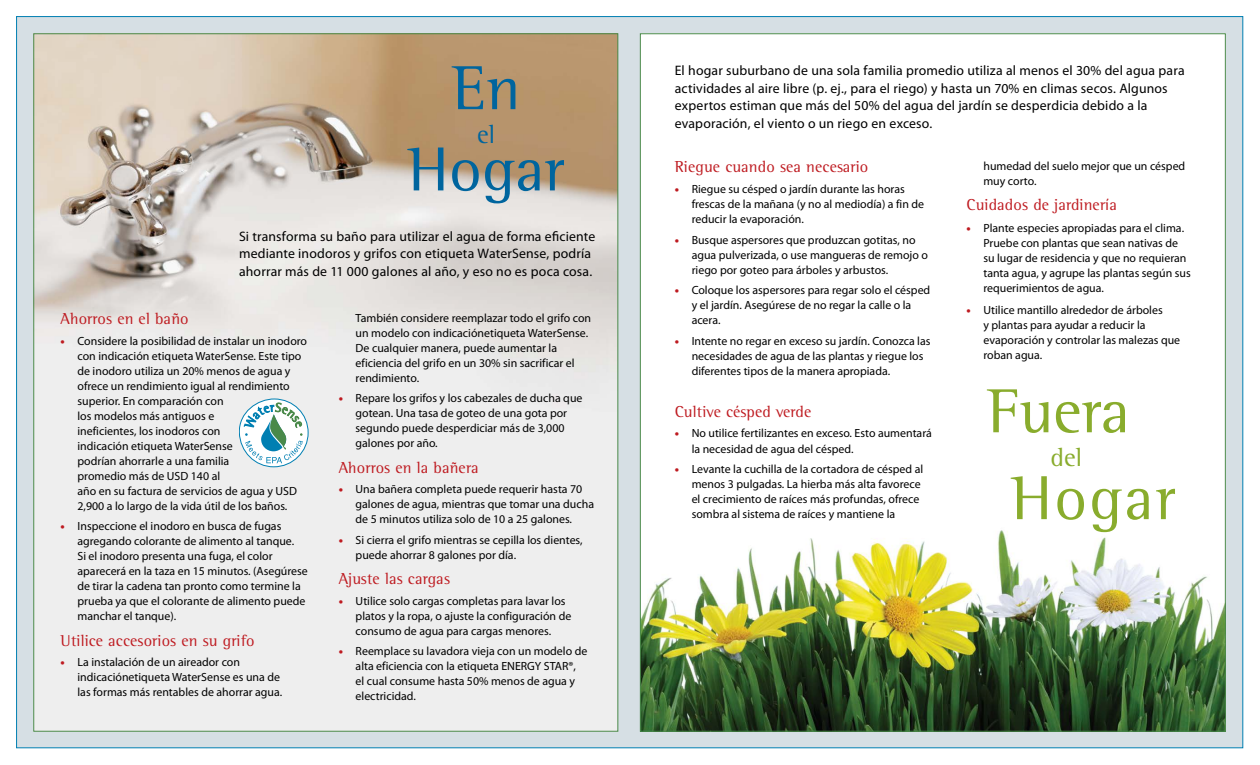
<style>
.page{position:relative;width:1260px;height:765px;background:#fff}
.page>*{position:absolute;margin:0;border:0;box-sizing:border-box;transform-origin:0 0}
.t1{font:63.75px "Rotis Semi Serif Std";letter-spacing:.015em;color:#89ac2d}
.t2{font:63.75px "Rotis Semi Serif Std";color:#00659e}
.t3{font:26.25px "Rotis Semi Serif Std";color:#89ac2d}
.t4{font:26.25px "Rotis Semi Serif Std";color:#00659e}
.Heading_2{font:16.25px "Rotis Semi Serif Std";letter-spacing:.01em;color:#be1a20}
.t5{font:13.75px/17.5px "Myriad Pro";letter-spacing:.01em;color:#000}
.t6{font:11.88px/15px "Myriad Pro";color:#000}
.s1{font-weight:900;color:#be1a20}
</style>
<div class="page">
<div style="left:16px;top:16px;width:1227px;height:732px;background:#d6dfe4;border:1px solid #007fb2"></div>
<img style="left:35px;top:35px;width:581px;height:695px">
<img style="left:642px;top:35px;width:582px;height:695px">
<svg style="left:239px;top:399px;width:69px;height:68px;background:#c0dbde"></svg>
<p class="t2" style="left:452px;top:51px;width:70px">En</p>
<p class="t4" style="left:477px;top:119px;width:20px">el</p>
<p class="t2" style="left:408px;top:132px;width:159px">Hogar</p>
<p class="t5" style="left:239px;top:227px;width:358px">Si transforma su baño para utilizar el agua de forma eficiente mediante inodoros y grifos con etiqueta WaterSense, podría ahorrar más de 11 000 galones al año, y eso no es poca cosa.</p>
<p class="Heading_2" style="left:61px;top:309px;width:130px">Ahorros en el baño</p>
<p class="t6" style="left:78px;top:334px;width:231px;text-indent:-17px"><span class="s1">•</span> Considere la posibilidad de instalar un inodoro con indicación etiqueta WaterSense. Este tipo de inodoro utiliza un 20% menos de agua y ofrece un rendimiento igual al rendimiento superior. En comparación con<br>los modelos más antiguos e<br>ineficientes, los inodoros con<br>indicación etiqueta WaterSense<br>podrían ahorrarle a una familia<br>promedio más de USD 140 al<br>año en su factura de servicios de agua y USD 2,900 a lo largo de la vida útil de los baños.</p>
<p class="t6" style="left:78px;top:519px;width:232px;text-indent:-17px"><span class="s1">•</span> Inspeccione el inodoro en busca de fugas agregando colorante de alimento al tanque.<br>Si el inodoro presenta una fuga, el color aparecerá en la taza en 15 minutos. (Asegúrese de tirar la cadena tan pronto como termine la prueba ya que el colorante de alimento puede manchar el tanque).</p>
<p class="Heading_2" style="left:61px;top:631px;width:196px">Utilice accesorios en su grifo</p>
<p class="t6" style="left:78px;top:655px;width:206px;text-indent:-17px"><span class="s1">•</span> La instalación de un aireador con indicaciónetiqueta WaterSense es una de las formas más rentables de ahorrar agua.</p>
<p class="t6" style="left:356px;top:311px;width:237px">También considere reemplazar todo el grifo con un modelo con indicaciónetiqueta WaterSense.<br>De cualquier manera, puede aumentar la eficiencia del grifo en un 30% sin sacrificar el rendimiento.</p>
<p class="t6" style="left:356px;top:391px;width:228px;text-indent:-17px"><span class="s1">•</span> Repare los grifos y los cabezales de ducha que gotean. Una tasa de goteo de una gota por segundo puede desperdiciar más de 3,000 galones por año.</p>
<p class="Heading_2" style="left:339px;top:458px;width:141px">Ahorros en la bañera</p>
<p class="t6" style="left:356px;top:482px;width:240px;text-indent:-17px"><span class="s1">•</span> Una bañera completa puede requerir hasta 70 galones de agua, mientras que tomar una ducha de 5 minutos utiliza solo de 10 a 25 galones.</p>
<p class="t6" style="left:356px;top:533px;width:229px;text-indent:-17px"><span class="s1">•</span> Si cierra el grifo mientras se cepilla los dientes, puede ahorrar 8 galones por día.</p>
<p class="Heading_2" style="left:339px;top:569px;width:113px">Ajuste las cargas</p>
<p class="t6" style="left:356px;top:593px;width:217px;text-indent:-17px"><span class="s1">•</span> Utilice solo cargas completas para lavar los platos y la ropa, o ajuste la configuración de consumo de agua para cargas menores.</p>
<p class="t6" style="left:356px;top:644px;width:233px;text-indent:-17px"><span class="s1">•</span> Reemplace su lavadora vieja con un modelo de alta eficiencia con la etiqueta ENERGY STAR®, el cual consume hasta 50% menos de agua y electricidad.</p>
<p class="t5" style="left:675px;top:62px;width:511px">El hogar suburbano de una sola familia promedio utiliza al menos el 30% del agua para actividades al aire libre (p. ej., para el riego) y hasta un 70% en climas secos. Algunos expertos estiman que más del 50% del agua del jardín se desperdicia debido a la evaporación, el viento o un riego en exceso.</p>
<p class="Heading_2" style="left:675px;top:157px;width:195px">Riegue cuando sea necesario</p>
<p class="t6" style="left:692px;top:182px;width:234px;text-indent:-17px"><span class="s1">•</span> Riegue su césped o jardín durante las horas frescas de la mañana (y no al mediodía) a fin de reducir la evaporación.</p>
<p class="t6" style="left:692px;top:232px;width:238px;text-indent:-17px"><span class="s1">•</span> Busque aspersores que produzcan gotitas, no agua pulverizada, o use mangueras de remojo o riego por goteo para árboles y arbustos.</p>
<p class="t6" style="left:692px;top:283px;width:240px;text-indent:-17px"><span class="s1">•</span> Coloque los aspersores para regar solo el césped y el jardín. Asegúrese de no regar la calle o la acera.</p>
<p class="t6" style="left:692px;top:334px;width:240px;text-indent:-17px"><span class="s1">•</span> Intente no regar en exceso su jardín. Conozca las necesidades de agua de las plantas y riegue los diferentes tipos de la manera apropiada.</p>
<p class="Heading_2" style="left:675px;top:402px;width:138px">Cultive césped verde</p>
<p class="t6" style="left:692px;top:426px;width:242px;text-indent:-17px"><span class="s1">•</span> No utilice fertilizantes en exceso. Esto aumentará la necesidad de agua del césped.</p>
<p class="t6" style="left:692px;top:462px;width:233px;text-indent:-17px"><span class="s1">•</span> Levante la cuchilla de la cortadora de césped al menos 3 pulgadas. La hierba más alta favorece el crecimiento de raíces más profundas, ofrece sombra al sistema de raíces y mantiene la</p>
<p class="t6" style="left:983px;top:159px;width:203px">humedad del suelo mejor que un césped muy corto.</p>
<p class="Heading_2" style="left:967px;top:195px;width:152px">Cuidados de jardinería</p>
<p class="t6" style="left:983px;top:221px;width:209px;text-indent:-17px"><span class="s1">•</span> Plante especies apropiadas para el clima.<br>Pruebe con plantas que sean nativas de su lugar de residencia y que no requieran tanta agua, y agrupe las plantas según sus requerimientos de agua.</p>
<p class="t6" style="left:983px;top:303px;width:198px;text-indent:-17px"><span class="s1">•</span> Utilice mantillo alrededor de árboles<br>y plantas para ayudar a reducir la evaporación y controlar las malezas que roban agua.</p>
<p class="t1" style="left:987px;top:374px;width:144px">Fuera</p>
<p class="t3" style="left:1051px;top:442px;width:33px">del</p>
<p class="t1" style="left:1011px;top:460px;width:166px">Hogar</p>
</div>
